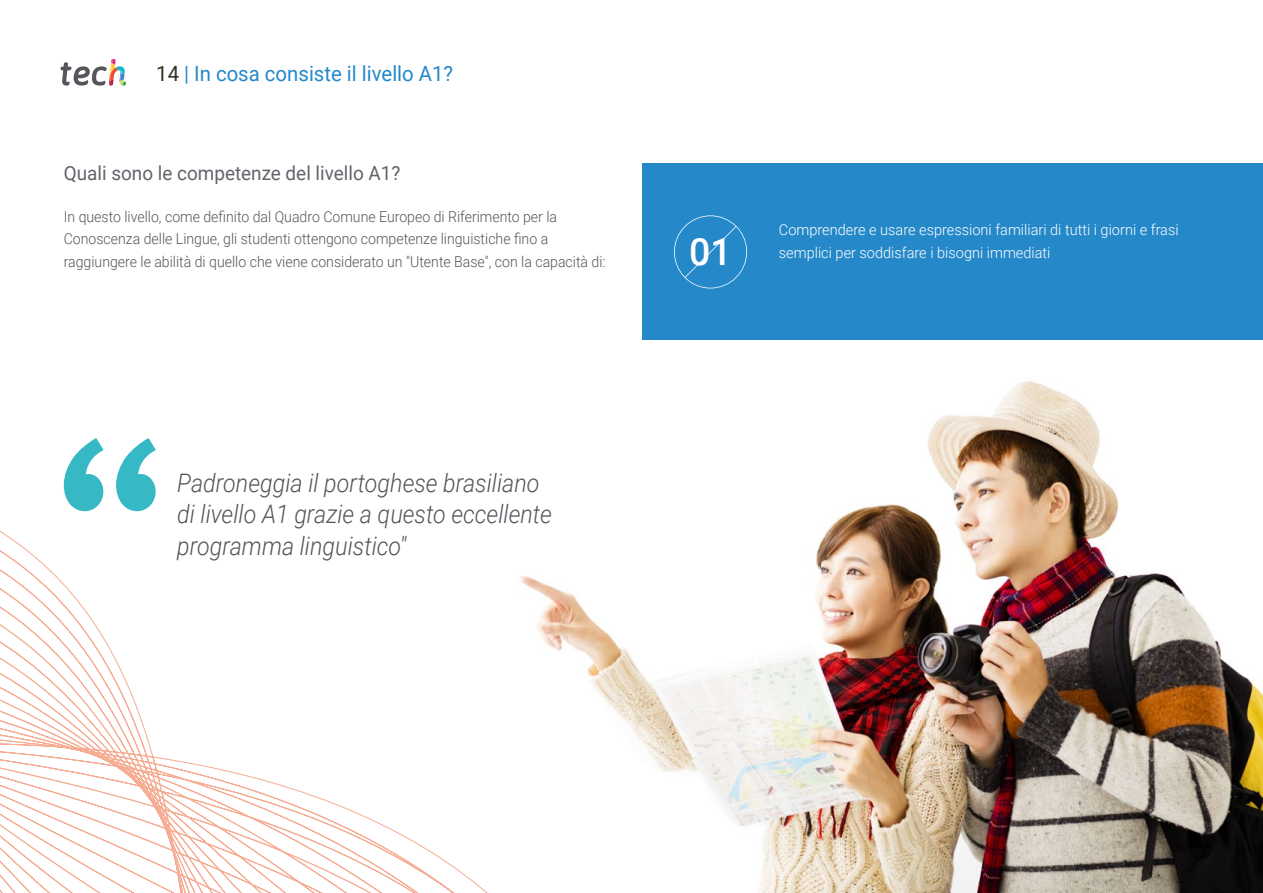
<style>
.page{position:relative;width:1263px;height:893px;background:#fff}
.page>*{position:absolute;margin:0;border:0;box-sizing:border-box;transform-origin:0 0}
.t1{font:500 37.5px "Roboto";color:#fff}
.t2{font:italic 300 25.5px/31.5px "Roboto";color:#52555b;scale:.91 1}
.t3{font:21px "Roboto";color:#2488c9}
.t4{font:19.5px "Roboto";color:#61646a}
.t5{font:300 15px/22.5px "Roboto";color:#52555b;scale:.94 1}
.t6{font:300 15px "Roboto";color:#fff}
.s1{color:#312e20}
</style>
<div class="page">
<svg style="left:61px;top:59px;width:65px;height:27px"></svg>
<img style="left:520px;top:381px;width:743px;height:512px">
<svg style="left:0;top:530px;width:488px;height:363px"></svg>
<div style="left:642px;top:164px;width:621px;height:176px;background:#2488c9"></div>
<svg style="left:674px;top:215px;width:73px;height:73px"></svg>
<svg style="left:64px;top:438px;width:92px;height:73px"></svg>
<h3 class="t3" style="left:156px;top:59px;width:298px"><span class="s1">14</span> | In cosa consiste il livello A1?</h3>
<h3 class="t4" style="left:64px;top:160px;width:338px">Quali sono le competenze del livello A1?</h3>
<p class="t5" style="left:64px;top:205px;width:578px">In questo livello, come definito dal Quadro Comune Europeo di Riferimento per la<br>Conoscenza delle Lingue, gli studenti ottengono competenze linguistiche fino a raggiungere le abilità di quello che viene considerato un "Utente Base", con la capacità di:</p>
<h2 class="t2" style="left:177px;top:466px;width:413px">Padroneggia il portoghese brasiliano di livello A1 grazie a questo eccellente programma linguistico"</h2>
<p class="t6" style="left:779px;top:219px;width:401px">Comprendere e usare espressioni familiari di tutti i giorni e frasi</p>
<h1 class="t1" style="left:689px;top:225px;width:44px">01</h1>
<p class="t6" style="left:779px;top:242px;width:273px">semplici per soddisfare i bisogni immediati</p>
</div>
